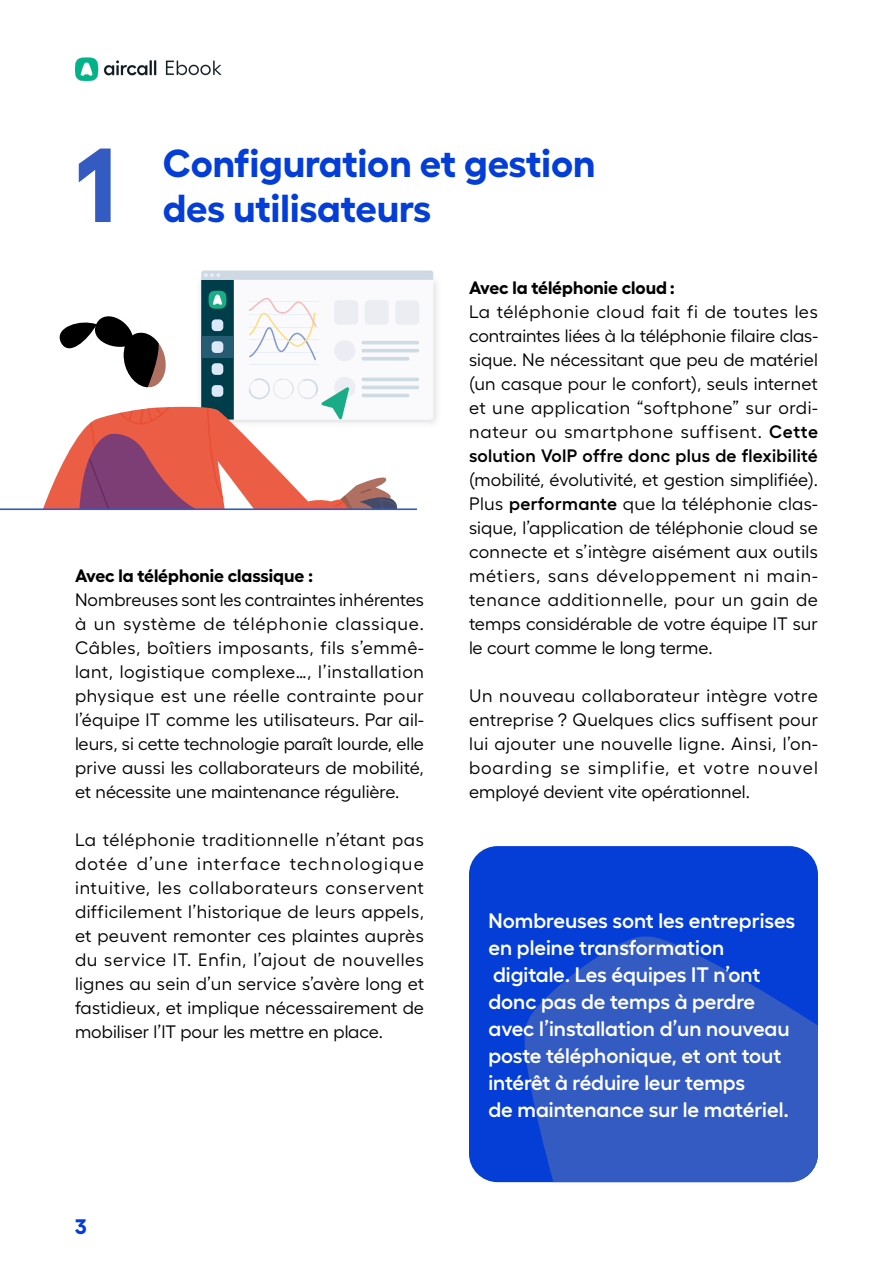
<style>
.page{position:relative;width:893px;height:1263px;background:#fff}
.page>*{position:absolute;margin:0;border:0;box-sizing:border-box;transform-origin:0 0}
.t1{font:700 105px "Fellix";color:#345bc2}
.t2{font:700 39px "Fellix";color:#043ed6}
.t3{font:600 21px/27px "Fellix";color:#fff}
.t4{font:700 21px "Fellix";color:#043ed6}
.t5{font:18px/24px "Fellix";color:#000;text-align:justify}
.t6{font:700 18px "Fellix";color:#000}
.s1{font-weight:600}
</style>
<div class="page">
<img style="left:75px;top:57px;width:146px;height:24px">
<img style="left:433px;top:272px;width:4px;height:15px">
<svg style="left:43px;top:270px;width:390px;height:238px"></svg>
<hr style="left:0;top:508px;width:417px;height:2px;background:#345bc2">
<div style="left:469px;top:846px;width:349px;height:336px;background:#043ed6;border-radius:28px"></div>
<svg style="left:524px;top:936px;width:294px;height:246px;fill:#345bc2"></svg>
<h1 class="t1" style="left:75px;top:101px;width:43px">1</h1>
<h2 class="t2" style="left:163px;top:132px;width:434px">Configuration et gestion</h2>
<h2 class="t2" style="left:163px;top:177px;width:270px">des utilisateurs</h2>
<p class="t6" style="left:75px;top:561px;width:240px">Avec la téléphonie classique :</p>
<p class="t5" style="left:75px;top:586px;width:351px">Nombreuses sont les contraintes inhérentes à un système de téléphonie classique.<br>Câbles, boîtiers imposants, fils s’emmê&shy;lant, logistique complexe…, l’installation physique est une réelle contrainte pour l’équipe IT comme les utilisateurs. Par ail&shy;leurs, si cette technologie paraît lourde, elle prive aussi les collaborateurs de mobilité, et nécessite une maintenance régulière.</p>
<p class="t5" style="left:75px;top:826px;width:351px">La téléphonie traditionnelle n’étant pas dotée d’une interface technologique intuitive, les collaborateurs conservent difficilement l’historique de leurs appels, et peuvent remonter ces plaintes auprès du service IT. Enfin, l’ajout de nouvelles lignes au sein d’un service s’avère long et fastidieux, et implique nécessairement de mobiliser l’IT pour les mettre en place.</p>
<p class="t4" style="left:75px;top:1210px;width:13px">3</p>
<p class="t6" style="left:469px;top:273px;width:207px">Avec la téléphonie cloud :</p>
<p class="t5" style="left:469px;top:298px;width:351px">La téléphonie cloud fait fi de toutes les contraintes liées à la téléphonie filaire clas&shy;sique. Ne nécessitant que peu de matériel (un casque pour le confort), seuls internet et une application “softphone” sur ordi&shy;nateur ou smartphone suffisent. <span class="s1">Cette solution VoIP offre donc plus de flexibilité</span></p>
<p class="t5" style="left:469px;top:466px;width:351px">(mobilité, évolutivité, et gestion simplifiée).<br>Plus <span class="s1">performante</span> que la téléphonie clas&shy;sique, l’application de téléphonie cloud se connecte et s’intègre aisément aux outils métiers, sans développement ni main&shy;tenance additionnelle, pour un gain de temps considérable de votre équipe IT sur le court comme le long terme.</p>
<p class="t5" style="left:469px;top:682px;width:351px">Un nouveau collaborateur intègre votre entreprise ? Quelques clics suffisent pour lui ajouter une nouvelle ligne. Ainsi, l’on&shy;boarding se simplifie, et votre nouvel employé devient vite opérationnel.</p>
<p class="t3" style="left:488px;top:905px;width:308px">Nombreuses sont les entreprises en pleine transformation digitale. Les équipes IT n’ont donc pas de temps à perdre avec l’installation d’un nouveau poste téléphonique, et ont tout intérêt à réduire leur temps<br>de maintenance sur le matériel.</p>
</div>
